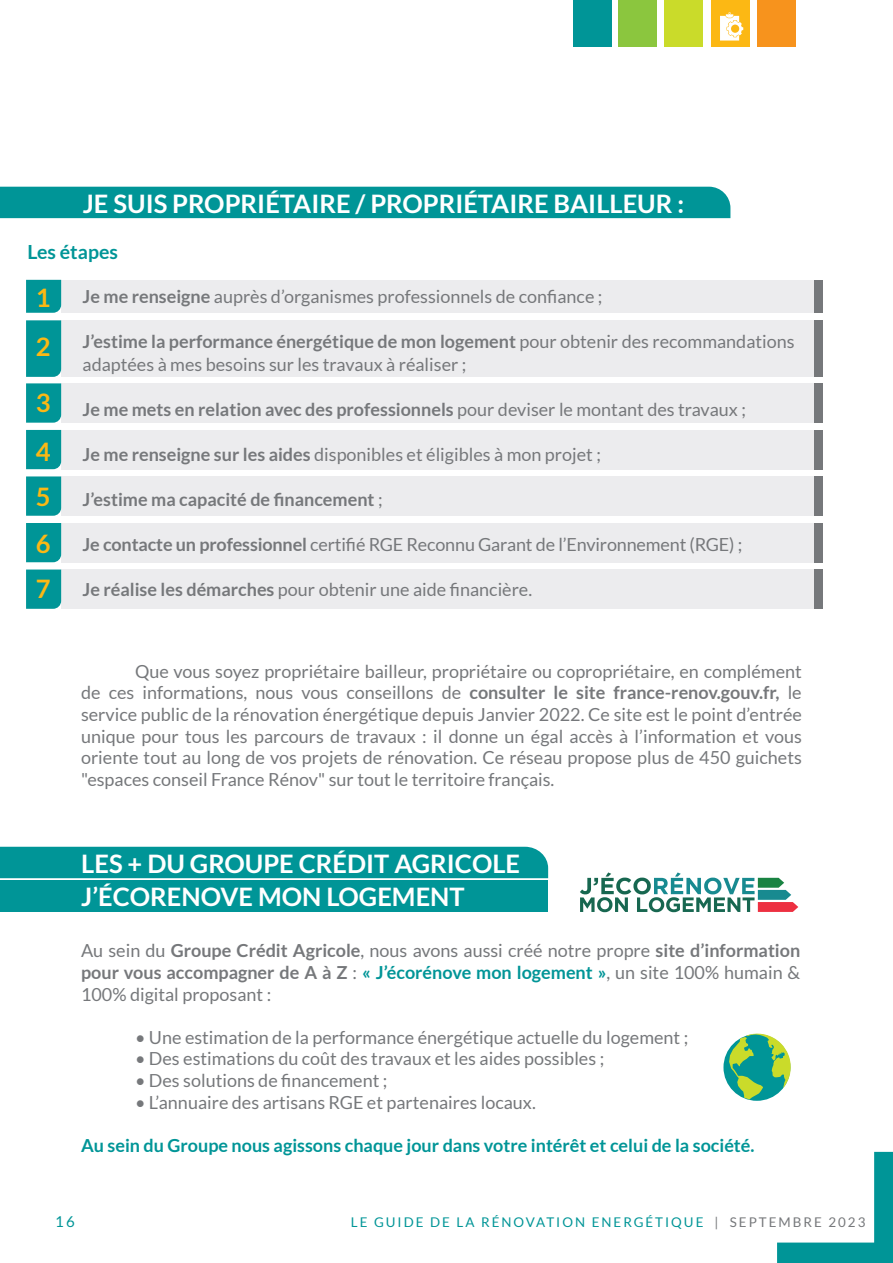
<style>
.page{position:relative;width:893px;height:1263px;background:#fff}
.page>*{position:absolute;margin:0;border:0;box-sizing:border-box;transform-origin:0 0}
.t1{font:700 25.5px/33px "Lato";color:#fff}
.t2{font:700 25.5px/49.5px "Lato";color:#fcb814}
.t3{font:700 19.5px "Lato";color:#009597}
.t4{font:18px/21.6px "Lato";color:#76787b;text-align:justify}
.t5{font:700 18px "Lato";color:#76787b}
.t6{font:700 18px "Lato";color:#009597}
.t7{font:15px "Lato";color:#009597}
.t8{font:13.35px "Lato";letter-spacing:.15em;color:#009597}
.s1{font-weight:700}
.s2{font-weight:400}
.s3{font-weight:700;color:#009597}
.s4{color:#76787b}
</style>
<div class="page">
<svg style="left:580px;top:872px;width:218px;height:40px"></svg>
<div style="left:61px;top:280px;width:762px;height:33px;background:#ececee"></div>
<div style="left:61px;top:320px;width:762px;height:57px;background:#ececee"></div>
<div style="left:61px;top:383px;width:762px;height:40px;background:#ececee"></div>
<div style="left:61px;top:430px;width:762px;height:39px;background:#ececee"></div>
<div style="left:61px;top:476px;width:762px;height:40px;background:#ececee"></div>
<div style="left:61px;top:523px;width:762px;height:39px;background:#ececee"></div>
<div style="left:61px;top:569px;width:762px;height:40px;background:#ececee"></div>
<div style="left:814px;top:280px;width:9px;height:33px;background:#76787b"></div>
<div style="left:814px;top:320px;width:9px;height:57px;background:#76787b"></div>
<div style="left:814px;top:383px;width:9px;height:40px;background:#76787b"></div>
<div style="left:814px;top:430px;width:9px;height:39px;background:#76787b"></div>
<div style="left:814px;top:476px;width:9px;height:40px;background:#76787b"></div>
<div style="left:814px;top:523px;width:9px;height:39px;background:#76787b"></div>
<div style="left:814px;top:569px;width:9px;height:40px;background:#76787b"></div>
<svg style="left:26px;top:280px;width:35px;height:33px"></svg>
<div style="left:26px;top:320px;width:35px;height:57px;background:#009597"></div>
<svg style="left:26px;top:383px;width:35px;height:40px"></svg>
<svg style="left:26px;top:430px;width:35px;height:39px"></svg>
<svg style="left:26px;top:476px;width:35px;height:40px"></svg>
<svg style="left:26px;top:523px;width:35px;height:39px"></svg>
<svg style="left:26px;top:569px;width:35px;height:40px"></svg>
<svg style="left:777px;top:1152px;width:116px;height:111px"></svg>
<div style="left:0;top:187px;width:730px;height:31px;background:#009597"></div>
<div style="left:0;top:847px;width:548px;height:31px;background:#009597"></div>
<svg style="left:723px;top:1034px;width:67px;height:67px"></svg>
<svg style="left:729px;top:1033px;width:62px;height:66px"></svg>
<div style="left:0;top:881px;width:548px;height:31px;background:#009597"></div>
<div style="left:757px;top:0;width:38px;height:46px;background:#f7931d"></div>
<div style="left:711px;top:0;width:38px;height:46px;background:#fcb814"></div>
<svg style="left:720px;top:12px;width:23px;height:29px"></svg>
<div style="left:664px;top:0;width:38px;height:46px;background:#cadb2a"></div>
<div style="left:573px;top:0;width:39px;height:46px;background:#009597"></div>
<div style="left:618px;top:0;width:39px;height:46px;background:#8bc63e"></div>
<h1 class="t1" style="left:83px;top:187px;width:603px">JE SUIS PROPRIÉTAIRE / PROPRIÉTAIRE BAILLEUR :</h1>
<p class="t3" style="left:27px;top:240px;width:92px">Les étapes</p>
<h1 class="t2" style="left:36px;top:272px;width:16px">1<br>2</h1>
<h1 class="t2" style="left:36px;top:377px;width:16px">3<br>4</h1>
<h1 class="t2" style="left:36px;top:474px;width:16px;line-height:45.8px;text-align:justify">5<br>6<br>7</h1>
<p class="t4" style="left:83px;top:286px;width:521px"><span class="s1">Je me renseigne</span> auprès d’organismes professionnels de confiance ;</p>
<p class="t4" style="left:83px;top:330px;width:714px;line-height:22.5px"><span class="s1">J’estime la performance énergétique de mon logement</span> pour obtenir des recommandations adaptées à mes besoins sur les travaux à réaliser ;</p>
<p class="t5" style="left:83px;top:399px;width:665px">Je me mets en relation avec des professionnels <span class="s2">pour deviser le montant des travaux ;</span></p>
<p class="t4" style="left:83px;top:443px;width:520px"><span class="s1">Je me renseigne sur les aides</span> disponibles et éligibles à mon projet ;</p>
<p class="t5" style="left:83px;top:489px;width:301px">J’estime ma capacité de financement <span class="s2">;</span></p>
<p class="t4" style="left:83px;top:533px;width:661px"><span class="s1">Je contacte un professionnel</span> certifié RGE Reconnu Garant de l’Environnement (RGE) ;</p>
<p class="t4" style="left:83px;top:578px;width:451px"><span class="s1">Je réalise les démarches</span> pour obtenir une aide financière.</p>
<p class="t4" style="left:81px;top:660px;width:722px;text-indent:54px">Que vous soyez propriétaire bailleur, propriétaire ou copropriétaire, en complément de ces informations, nous vous conseillons de <span class="s1">consulter le site france-renov.gouv.fr,</span> le service public de la rénovation énergétique depuis Janvier 2022. Ce site est le point d’entrée unique pour tous les parcours de travaux : il donne un égal accès à l’information et vous oriente tout au long de vos projets de rénovation. Ce réseau propose plus de 450 guichets "espaces conseil France Rénov" sur tout le territoire français.</p>
<h1 class="t1" style="left:81px;top:847px;width:440px">LES + DU GROUPE CRÉDIT AGRICOLE<br>J’ÉCORENOVE MON LOGEMENT</h1>
<p class="t4" style="left:81px;top:940px;width:721px">Au sein du <span class="s1">Groupe Crédit Agricole</span>, nous avons aussi créé notre propre <span class="s1">site d’information pour vous accompagner de A à Z</span> : <span class="s3">« J’écorénove mon logement »</span>, un site 100% humain &amp; 100% digital proposant :</p>
<p class="t4" style="left:135px;top:1026px;width:555px">• Une estimation de la performance énergétique actuelle du logement ;</p>
<p class="t4" style="left:135px;top:1048px;width:471px">• Des estimations du coût des travaux et les aides possibles ;</p>
<p class="t4" style="left:135px;top:1069px;width:254px">• Des solutions de financement ;</p>
<p class="t4" style="left:135px;top:1091px;width:402px">• L’annuaire des artisans RGE et partenaires locaux.</p>
<p class="t6" style="left:81px;top:1135px;width:675px">Au sein du Groupe nous agissons chaque jour dans votre intérêt et celui de la société.</p>
<p class="t7" style="left:55px;top:1213px;width:21px">16</p>
<p class="t8" style="left:351px;top:1214px;width:516px">LE GUIDE DE LA RÉNOVATION ENERGÉTIQUE <span class="s4">| SEPTEMBRE 2023</span></p>
</div>
